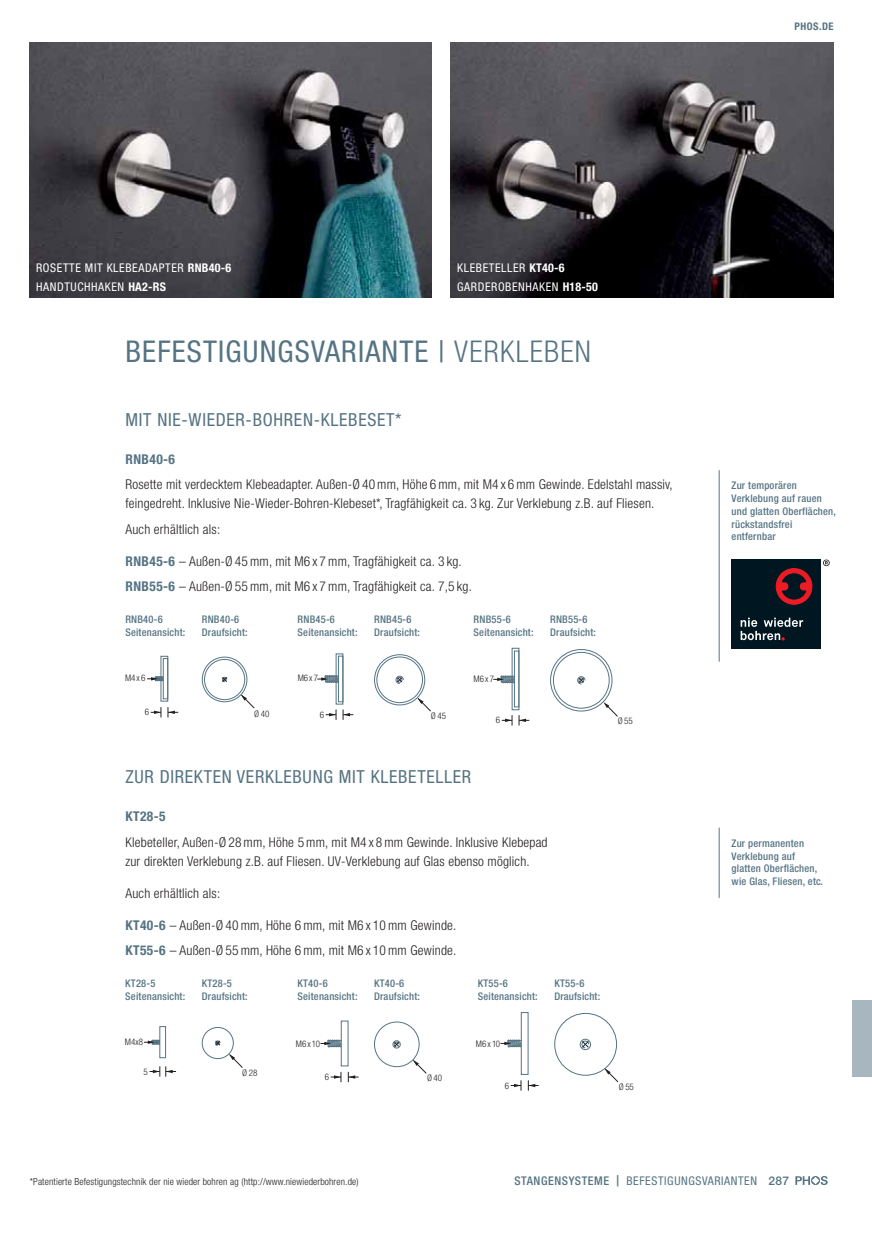
<style>
.page{position:relative;width:872px;height:1234px;background:#fff}
.page>*{position:absolute;margin:0;border:0;box-sizing:border-box;transform-origin:0 0}
.t1{font:condensed 30px "Helvetica Neue LT Std";letter-spacing:.04em;color:#557483}
.t2{font:condensed 18px "Helvetica Neue LT Std";letter-spacing:.04em;color:#557483}
.t3{font:300 condensed 13.5px/19.2px "Helvetica Neue LT Std";letter-spacing:.015em;color:#231f20}
.t4{font:700 condensed 13.5px "Helvetica Neue LT Std";letter-spacing:.03em;color:#557483}
.t5{font:condensed 12px/19.2px "Helvetica Neue LT Std";letter-spacing:.05em;color:#fff}
.t6{font:condensed 12px "Helvetica Neue LT Std";letter-spacing:.05em;color:#557483}
.t7{font:500 12px "Helvetica Neue LT Std";color:#557483}
.t8{font:500 condensed 10.5px/12.8px "Helvetica Neue LT Std";letter-spacing:.02em;color:#557483}
.t9{font:700 condensed 10.5px "Helvetica Neue LT Std";letter-spacing:.05em;color:#557483}
.t10{font:300 condensed 9.75px "Helvetica Neue LT Std";letter-spacing:.015em;color:#231f20}
.t11{font:300 condensed 9px "Helvetica Neue LT Std";color:#231f20}
.s1{font-weight:700}
.s2{font-weight:300}
.s3{font-weight:700;color:#557483}
.s4{font-weight:500}
.s5{font-weight:500;font-stretch:normal;font-size:11.25px}
</style>
<div class="page">
<img style="left:30px;top:43px;width:402px;height:255px">
<img style="left:451px;top:43px;width:382px;height:255px">
<div style="left:731px;top:559px;width:90px;height:89px;background:#001722"></div>
<svg style="left:740px;top:617px;width:63px;height:23px"></svg>
<svg style="left:776px;top:568px;width:36px;height:36px"></svg>
<div style="left:776px;top:568px;width:36px;height:36px;border:1px solid #ed1c24;border-radius:50%"></div>
<svg style="left:823px;top:559px;width:6px;height:7px"></svg>
<div style="left:159px;top:1025px;width:7px;height:32px;border:1px solid #557483"></div>
<svg style="left:144px;top:1039px;width:16px;height:5px"></svg>
<svg style="left:149px;top:1066px;width:27px;height:10px"></svg>
<div style="left:341px;top:1020px;width:7px;height:46px;border:1px solid #557483"></div>
<svg style="left:348px;top:1071px;width:10px;height:10px"></svg>
<svg style="left:331px;top:1071px;width:11px;height:10px"></svg>
<svg style="left:320px;top:1039px;width:21px;height:8px"></svg>
<div style="left:521px;top:1011px;width:7px;height:63px;border:1px solid #557483"></div>
<svg style="left:528px;top:1080px;width:10px;height:10px"></svg>
<svg style="left:511px;top:1080px;width:11px;height:10px"></svg>
<svg style="left:500px;top:1039px;width:21px;height:8px"></svg>
<div style="left:202px;top:1026px;width:32px;height:32px;border:1px solid #557483;border-radius:50%"></div>
<svg style="left:215px;top:1040px;width:5px;height:5px"></svg>
<svg style="left:229px;top:1053px;width:14px;height:14px"></svg>
<div style="left:374px;top:1021px;width:45px;height:45px;border:1px solid #557483;border-radius:50%"></div>
<div style="left:392px;top:1040px;width:9px;height:8px;border:1px solid #557483;border-radius:50%"></div>
<svg style="left:394px;top:1041px;width:5px;height:5px"></svg>
<svg style="left:413px;top:1059px;width:14px;height:14px"></svg>
<div style="left:554px;top:1012px;width:63px;height:63px;border:1px solid #557483;border-radius:50%"></div>
<div style="left:580px;top:1038px;width:11px;height:11px;border:1px solid #557483;border-radius:50%"></div>
<svg style="left:581px;top:1040px;width:8px;height:7px"></svg>
<svg style="left:604px;top:1068px;width:14px;height:14px"></svg>
<div style="left:163px;top:658px;width:5px;height:41px;border:1px solid #557483"></div>
<svg style="left:147px;top:676px;width:16px;height:5px"></svg>
<svg style="left:168px;top:707px;width:10px;height:10px"></svg>
<svg style="left:151px;top:707px;width:11px;height:10px"></svg>
<div style="left:338px;top:655px;width:5px;height:46px;border:1px solid #557483"></div>
<svg style="left:317px;top:675px;width:21px;height:8px"></svg>
<svg style="left:343px;top:709px;width:10px;height:10px"></svg>
<svg style="left:326px;top:709px;width:11px;height:10px"></svg>
<div style="left:514px;top:650px;width:5px;height:57px;border:1px solid #557483"></div>
<svg style="left:493px;top:675px;width:21px;height:8px"></svg>
<svg style="left:519px;top:715px;width:10px;height:10px"></svg>
<svg style="left:502px;top:715px;width:11px;height:10px"></svg>
<div style="left:202px;top:656px;width:45px;height:46px;border:1px solid #557483;border-radius:50%"></div>
<div style="left:204px;top:659px;width:41px;height:40px;border:1px solid #557483;border-radius:50%"></div>
<svg style="left:241px;top:694px;width:14px;height:14px"></svg>
<div style="left:374px;top:654px;width:51px;height:51px;border:1px solid #557483;border-radius:50%"></div>
<div style="left:377px;top:656px;width:46px;height:46px;border:1px solid #557483;border-radius:50%"></div>
<svg style="left:395px;top:675px;width:9px;height:8px"></svg>
<svg style="left:417px;top:697px;width:14px;height:14px"></svg>
<div style="left:550px;top:649px;width:62px;height:62px;border:1px solid #557483;border-radius:50%"></div>
<div style="left:553px;top:652px;width:56px;height:56px;border:1px solid #557483;border-radius:50%"></div>
<svg style="left:577px;top:676px;width:8px;height:8px"></svg>
<svg style="left:603px;top:702px;width:15px;height:14px"></svg>
<hr style="left:719px;top:470px;width:1px;height:191px;background:#557483">
<hr style="left:719px;top:827px;width:1px;height:70px;background:#557483">
<svg style="left:222px;top:676px;width:5px;height:6px"></svg>
<svg style="left:795px;top:1176px;width:32px;height:8px"></svg>
<div style="left:853px;top:999px;width:19px;height:77px;background:#a7b6bf"></div>
<p class="t9" style="left:794px;top:20px;width:41px">PHOS.DE</p>
<p class="t5" style="left:36px;top:260px;width:197px">ROSETTE MIT KLEBEADAPTER <span class="s1">RNB40-6<br></span>HANDTUCHHAKEN <span class="s1">HA2-RS</span></p>
<p class="t5" style="left:457px;top:260px;width:142px">KLEBETELLER <span class="s1">KT40-6<br></span>GARDEROBENHAKEN <span class="s1">H18-50</span></p>
<h1 class="t1" style="left:125px;top:340px;width:467px">BEFESTIGUNGSVARIANTE | <span class="s2">VERKLEBEN</span></h1>
<h2 class="t2" style="left:125px;top:412px;width:278px">MIT NIE-WIEDER-BOHREN-KLEBESET*</h2>
<p class="t4" style="left:125px;top:451px;width:51px">RNB40-6</p>
<p class="t3" style="left:125px;top:476px;width:549px">Rosette mit verdecktem Klebeadapter. Außen-Ø 40 mm, Höhe 6 mm, mit M4 x 6 mm Gewinde. Edelstahl massiv, feingedreht. Inklusive Nie-Wieder-Bohren-Klebeset*, Tragfähigkeit ca. 3 kg. Zur Verklebung z.B. auf Fliesen.</p>
<p class="t3" style="left:125px;top:521px;width:96px">Auch erhältlich als:</p>
<p class="t3" style="left:125px;top:550px;width:348px;line-height:25.5px"><span class="s3">RNB45-6</span> – Außen-Ø 45 mm, mit M6 x 7 mm, Tragfähigkeit ca. 3 kg.<br><span class="s3">RNB55-6</span> – Außen-Ø 55 mm, mit M6 x 7 mm, Tragfähigkeit ca. 7,5 kg.</p>
<p class="t8" style="left:125px;top:614px;width:62px">RNB40-6<br>Seitenansicht:</p>
<p class="t8" style="left:202px;top:614px;width:47px">RNB40-6<br>Draufsicht:</p>
<p class="t8" style="left:297px;top:614px;width:62px">RNB45-6<br>Seitenansicht:</p>
<p class="t8" style="left:374px;top:614px;width:47px">RNB45-6<br>Draufsicht:</p>
<p class="t8" style="left:473px;top:614px;width:62px">RNB55-6<br>Seitenansicht:</p>
<p class="t8" style="left:550px;top:614px;width:47px">RNB55-6<br>Draufsicht:</p>
<p class="t11" style="left:125px;top:675px;width:22px">M4 x 6</p>
<p class="t11" style="left:145px;top:708px;width:6px">6</p>
<p class="t11" style="left:298px;top:674px;width:22px">M6 x 7</p>
<p class="t11" style="left:254px;top:710px;width:17px">Ø 40</p>
<p class="t11" style="left:431px;top:712px;width:17px">Ø 45</p>
<p class="t11" style="left:320px;top:711px;width:6px">6</p>
<p class="t11" style="left:473px;top:675px;width:22px">M6 x 7</p>
<p class="t11" style="left:496px;top:716px;width:6px">6</p>
<h2 class="t2" style="left:125px;top:770px;width:347px">ZUR DIREKTEN VERKLEBUNG MIT KLEBETELLER</h2>
<p class="t4" style="left:125px;top:808px;width:42px">KT28-5</p>
<p class="t3" style="left:125px;top:833px;width:423px">Klebeteller, Außen-Ø 28 mm, Höhe 5 mm, mit M4 x 8 mm Gewinde. Inklusive Klebepad zur direkten Verklebung z.B. auf Fliesen. UV-Verklebung auf Glas ebenso möglich.</p>
<p class="t3" style="left:125px;top:884px;width:96px">Auch erhältlich als:</p>
<p class="t3" style="left:125px;top:913px;width:332px;line-height:25.5px"><span class="s3">KT40-6</span> – Außen-Ø 40 mm, Höhe 6 mm, mit M6 x 10 mm Gewinde.<br><span class="s3">KT55-6</span> – Außen-Ø 55 mm, Höhe 6 mm, mit M6 x 10 mm Gewinde.</p>
<p class="t8" style="left:125px;top:978px;width:62px">KT28-5<br>Seitenansicht:</p>
<p class="t8" style="left:202px;top:978px;width:47px">KT28-5<br>Draufsicht:</p>
<p class="t8" style="left:297px;top:978px;width:62px">KT40-6<br>Seitenansicht:</p>
<p class="t8" style="left:374px;top:978px;width:47px">KT40-6<br>Draufsicht:</p>
<p class="t8" style="left:478px;top:978px;width:62px">KT55-6<br>Seitenansicht:</p>
<p class="t8" style="left:554px;top:978px;width:47px">KT55-6<br>Draufsicht:</p>
<p class="t11" style="left:125px;top:1038px;width:20px">M4x8</p>
<p class="t11" style="left:144px;top:1067px;width:6px">5</p>
<p class="t11" style="left:242px;top:1069px;width:17px">Ø 28</p>
<p class="t11" style="left:296px;top:1040px;width:26px">M6 x 10</p>
<p class="t11" style="left:325px;top:1073px;width:6px">6</p>
<p class="t11" style="left:427px;top:1074px;width:17px">Ø 40</p>
<p class="t11" style="left:476px;top:1039px;width:26px">M6 x 10</p>
<p class="t11" style="left:505px;top:1081px;width:6px">6</p>
<p class="t11" style="left:617px;top:717px;width:17px">Ø 55</p>
<p class="t11" style="left:619px;top:1083px;width:17px">Ø 55</p>
<p class="t8" style="left:731px;top:480px;width:106px">Zur temporären<br>Verklebung auf rauen und glatten Oberflächen, rückstandsfrei entfernbar</p>
<p class="t8" style="left:731px;top:837px;width:93px">Zur permanenten<br>Verklebung auf glatten Oberflächen, wie Glas, Fliesen, etc.</p>
<p class="t10" style="left:30px;top:1177px;width:330px">*Patentierte Befestigungstechnik der nie wieder bohren ag (http://www.niewiederbohren.de)</p>
<p class="t6" style="left:514px;top:1176px;width:244px"><span class="s4">STANGENSYSTEME</span> <span class="s5">|</span> BEFESTIGUNGSVARIANTEN</p>
<p class="t7" style="left:768px;top:1173px;width:22px">287</p>
</div>
